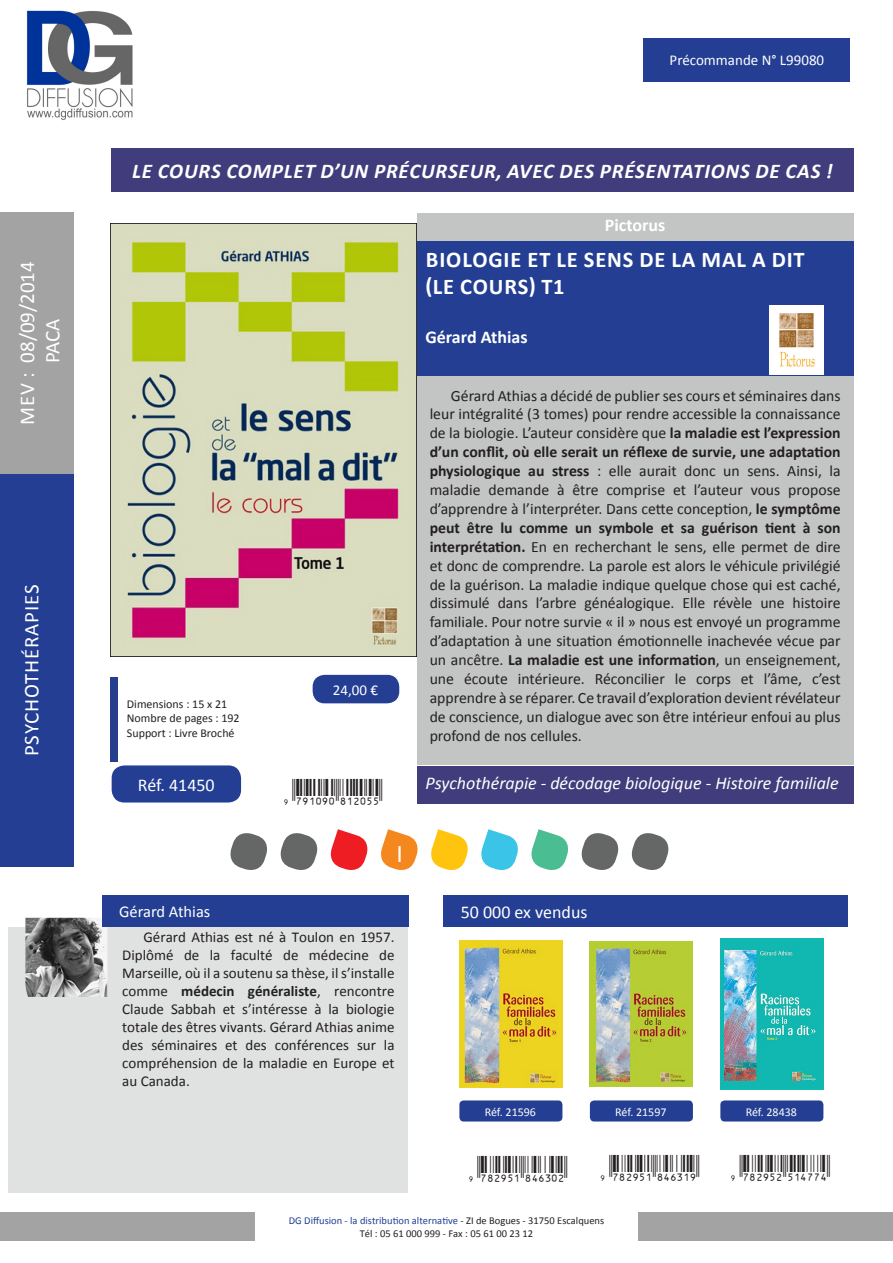
<style>
.page{position:relative;width:893px;height:1263px;background:#fff}
.page>*{position:absolute;margin:0;border:0;box-sizing:border-box;transform-origin:0 0}
.texte_format___NB_pa{font:25.5px "Calibri";color:#fff}
.t1{font:700 22.5px "Calibri";letter-spacing:.04em;color:#fff}
.Accroche{font:italic 700 21px "Calibri";letter-spacing:.04em;color:#fff}
.Titre_MEV{font:21px "Calibri";color:#fff}
.Titre_collection{font:21px "Calibri";letter-spacing:.04em;color:#fff}
.t2{font:19.5px "ID Automation UPCEANXS";color:#231f20}
.t3{font:italic 18px "Calibri";color:#fff}
.t4{font:18px "Calibri";color:#fff}
.t5{font:700 18px "Calibri";color:#fff}
.t6{font:16.5px "Calibri";color:#fff}
.t7{font:15.75px/18.9px "Calibri";color:#231f20;text-align:justify}
.texte_BIO{font:15px/18px "Calibri";color:#231f20;text-align:justify}
.Titre_Précommande{font:15px "Calibri";color:#fff}
.Prix{font:15px "Calibri";color:#fff}
.t8{font:12px "Calibri";color:#231f20}
.t9{font:12px "Calibri";color:#fff}
.t10{font:10.5px/12.6px "Calibri";color:#231f20;text-align:center}
.s1{font-weight:700}
.s2{color:#233e92}
</style>
<div class="page">
<div style="left:638px;top:1212px;width:255px;height:29px;background:#a4a3a3"></div>
<div style="left:0;top:1212px;width:255px;height:29px;background:#a4a3a3"></div>
<div style="left:0;top:474px;width:74px;height:393px;background:#233e92"></div>
<div style="left:0;top:213px;width:74px;height:261px;background:#a4a3a3"></div>
<img style="left:27px;top:11px;width:106px;height:109px">
<div style="left:644px;top:38px;width:206px;height:43px;background:#233e92"></div>
<img style="left:459px;top:940px;width:103px;height:147px">
<img style="left:590px;top:941px;width:103px;height:145px">
<img style="left:720px;top:938px;width:103px;height:151px">
<div style="left:417px;top:241px;width:436px;height:135px;background:#233e92"></div>
<img style="left:111px;top:224px;width:306px;height:432px">
<div style="left:444px;top:895px;width:404px;height:32px;background:#233e92"></div>
<div style="left:720px;top:1100px;width:103px;height:21px;background:#233e92;border-radius:4px"></div>
<div style="left:590px;top:1100px;width:103px;height:21px;background:#233e92;border-radius:4px"></div>
<div style="left:459px;top:1100px;width:103px;height:21px;background:#233e92;border-radius:4px"></div>
<div style="left:112px;top:765px;width:129px;height:37px;background:#233e92;border-radius:13px"></div>
<div style="left:111px;top:149px;width:742px;height:43px;background:#413d7c"></div>
<div style="left:417px;top:376px;width:436px;height:389px;background:#c3c4c4"></div>
<div style="left:417px;top:213px;width:436px;height:28px;background:#c3c4c4"></div>
<svg style="left:280px;top:833px;width:38px;height:37px"></svg>
<svg style="left:230px;top:833px;width:37px;height:37px"></svg>
<svg style="left:581px;top:833px;width:38px;height:37px"></svg>
<svg style="left:631px;top:833px;width:38px;height:37px"></svg>
<svg style="left:381px;top:829px;width:37px;height:41px"></svg>
<svg style="left:330px;top:829px;width:38px;height:41px"></svg>
<svg style="left:431px;top:829px;width:87px;height:41px"></svg>
<svg style="left:531px;top:829px;width:37px;height:41px"></svg>
<div style="left:9px;top:927px;width:399px;height:266px;background:#e0e1e1"></div>
<img style="left:25px;top:918px;width:82px;height:79px">
<div style="left:102px;top:895px;width:306px;height:32px;background:#233e92"></div>
<img style="left:770px;top:306px;width:54px;height:68px">
<div style="left:417px;top:766px;width:436px;height:38px;background:#413d7c"></div>
<div style="left:313px;top:675px;width:86px;height:28px;background:#233e92;border-radius:12px"></div>
<div style="left:110px;top:677px;width:7px;height:84px;background:#253f8e"></div>
<p class="Titre_MEV" style="left:14px;top:425px;width:165px;rotate:-90deg">MEV : 08/09/2014</p>
<p class="Titre_MEV" style="left:39px;top:363px;width:46px;rotate:-90deg">PACA</p>
<p class="Titre_collection" style="left:18px;top:756px;width:173px;rotate:-90deg">PSYCHOTHÉRAPIES</p>
<p class="Titre_Précommande" style="left:670px;top:51px;width:156px">Précommande N° L99080</p>
<p class="Accroche" style="left:132px;top:158px;width:702px">LE COURS COMPLET D’UN PRÉCURSEUR, AVEC DES PRÉSENTATIONS DE CAS !</p>
<p class="t5" style="left:605px;top:214px;width:62px">Pictorus</p>
<p class="t1" style="left:426px;top:245px;width:380px">BIOLOGIE ET LE SENS DE LA MAL A DIT</p>
<p class="t1" style="left:425px;top:272px;width:141px">(LE COURS) T1</p>
<p class="t8" style="left:127px;top:696px;width:102px">Dimensions : 15 x 21</p>
<p class="t8" style="left:127px;top:711px;width:114px">Nombre de pages : 192</p>
<p class="t8" style="left:127px;top:725px;width:109px">Support : Livre Broché</p>
<p class="t4" style="left:138px;top:773px;width:78px">Réf. 41450</p>
<p class="Prix" style="left:333px;top:680px;width:47px">24,00 €</p>
<p class="t5" style="left:425px;top:326px;width:104px">Gérard Athias</p>
<p class="t7" style="left:430px;top:386px;width:412px;text-indent:21px">Gérard Athias a décidé de publier ses cours et séminaires dans leur intégralité (3 tomes) pour rendre accessible la connaissance de la biologie. L’auteur considère que <span class="s1">la maladie est l’expression d’un conflit, où elle serait un réflexe de survie, une adaptation physiologique au stress</span> : elle aurait donc un sens. Ainsi, la maladie demande à être comprise et l’auteur vous propose d’apprendre à l’interpréter. Dans cette conception, <span class="s1">le symptôme peut être lu comme un symbole et sa guérison tient à son interprétation.</span> En en recherchant le sens, elle permet de dire et donc de comprendre. La parole est alors le véhicule privilégié de la guérison. La maladie indique quelque chose qui est caché, dissimulé dans l’arbre généalogique. Elle révèle une histoire familiale. Pour notre survie « il » nous est envoyé un programme d’adaptation à une situation émotionnelle inachevée vécue par un ancêtre. <span class="s1">La maladie est une information</span>, un enseignement, une écoute intérieure. Réconcilier le corps et l’âme, c’est apprendre à se réparer. Ce travail d’exploration devient révélateur de conscience, un dialogue avec son être intérieur enfoui au plus profond de nos cellules.</p>
<p class="t2" style="left:279px;top:774px;width:104px">y(7JB0J0*SLMKPP(</p>
<p class="t3" style="left:425px;top:770px;width:415px">Psychothérapie - décodage biologique - Histoire familiale</p>
<p class="texte_format___NB_pa" style="left:397px;top:837px;width:8px">I</p>
<p class="t6" style="left:119px;top:901px;width:93px">Gérard Athias</p>
<p class="texte_BIO" style="left:122px;top:928px;width:274px;text-indent:21px">Gérard Athias est né à Toulon en 1957.<br>Diplômé de la faculté de médecine de Marseille, où il a soutenu sa thèse, il s’installe comme <span class="s1">médecin généraliste</span>, rencontre Claude Sabbah et s’intéresse à la biologie totale des êtres vivants. Gérard Athias anime des séminaires et des conférences sur la compréhension de la maladie en Europe et au Canada.</p>
<p class="t4" style="left:461px;top:900px;width:128px">50 000 ex vendus</p>
<p class="t9" style="left:485px;top:1104px;width:53px">Réf. 21596</p>
<p class="t9" style="left:615px;top:1104px;width:53px">Réf. 21597</p>
<p class="t9" style="left:746px;top:1104px;width:53px">Réf. 28438</p>
<p class="t2" style="left:464px;top:1151px;width:104px">y(7IC9F1*SOQNKM(</p>
<p class="t2" style="left:596px;top:1151px;width:104px">y(7IC9F1*SOQNLT(</p>
<p class="t2" style="left:727px;top:1150px;width:105px">y(7IC9F2*PLORRO(</p>
<p class="t10" style="left:289px;top:1214px;width:317px"><span class="s2">DG Diffusion - la distribution alternative</span> - ZI de Bogues - 31750 Escalquens<br>Tél : 05 61 000 999 - Fax : 05 61 00 23 12</p>
</div>
